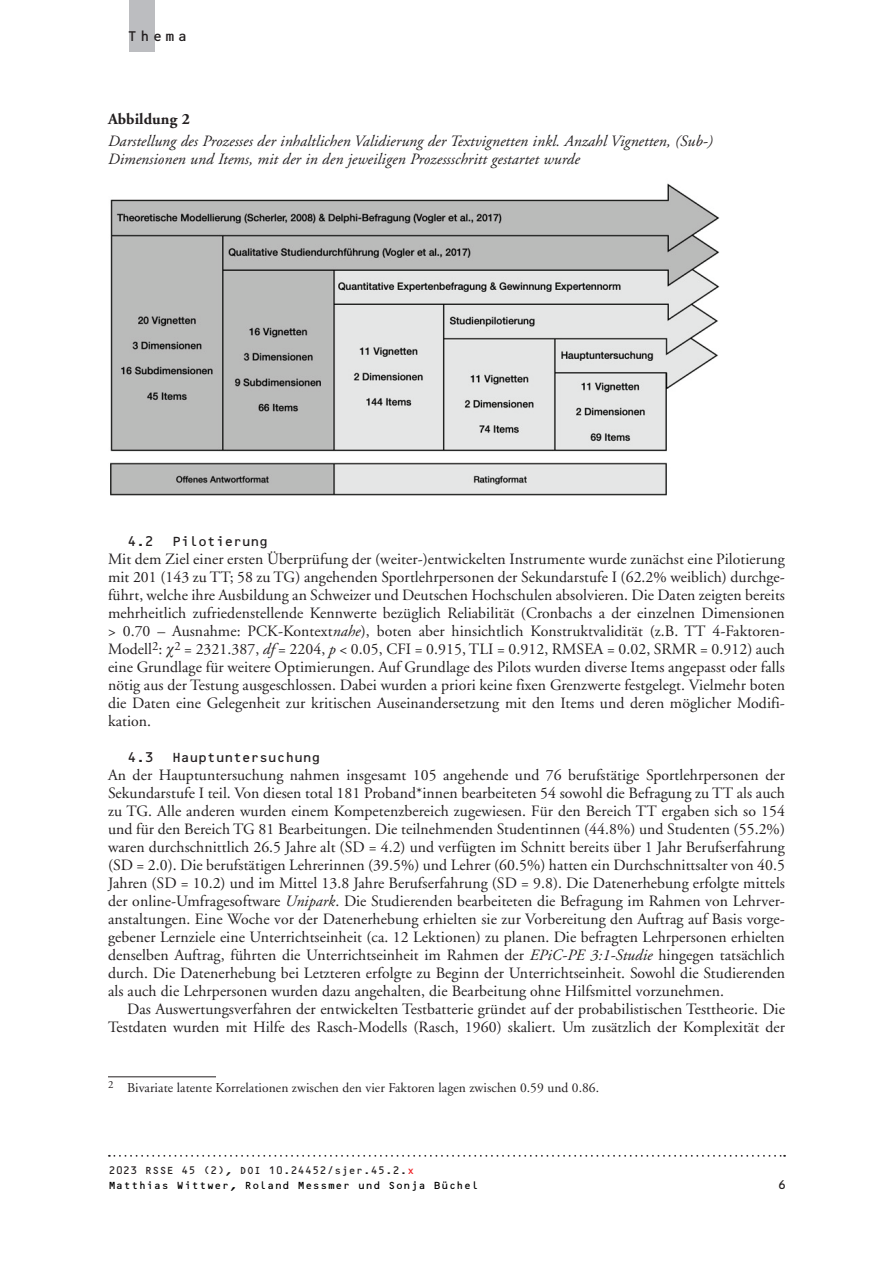
<style>
.page{position:relative;width:893px;height:1263px;background:#fff}
.page>*{position:absolute;margin:0;border:0;box-sizing:border-box;transform-origin:0 0}
.t1{font:15.75px/18px "Adobe Garamond";letter-spacing:.005em;color:#231f20;text-align:justify}
.t2{font:italic 15.75px/18px "Adobe Garamond";letter-spacing:.005em;color:#231f20}
.t3{font:700 15.75px "Adobe Garamond";letter-spacing:.005em;color:#231f20}
.t4{font:14.4px "OCRB Alternate";letter-spacing:.15em;color:#231f20}
.t5{font:13.5px "Adobe Garamond";letter-spacing:.005em;color:#231f20}
.t6{font:13.5px "OCRB Alternate";letter-spacing:-.075em;color:#231f20}
.t7{font:12px "OCRB Alternate";color:#231f20}
.t8{font:10.5px/15px "OCRB Alternate";color:#000}
.s1{font-style:italic}
.s2{font-family:"Times";font-style:italic}
.s3{color:#231f20}
.s4{color:#ee1f23}
</style>
<div class="page">
<svg style="left:109px;top:1155px;width:676px;height:2px"></svg>
<div style="left:129px;top:0;width:26px;height:51px;background:#bcbdc0"></div>
<hr style="left:108px;top:1076px;width:108px;height:1px;background:#231f20">
<img style="left:110px;top:183px;width:610px;height:313px">
<p class="t4" style="left:127px;top:28px;width:62px">Thema</p>
<p class="t3" style="left:108px;top:110px;width:84px">Abbildung 2</p>
<p class="t2" style="left:108px;top:133px;width:606px">Darstellung des Prozesses der inhaltlichen Validierung der Textvignetten inkl. Anzahl Vignetten, (Sub-)<br>Dimensionen und Items, mit der in den jeweiligen Prozessschritt gestartet wurde</p>
<p class="t6" style="left:127px;top:534px;width:29px">4.2</p>
<p class="t6" style="left:172px;top:534px;width:98px">Pilotierung</p>
<p class="t1" style="left:108px;top:551px;width:678px">Mit dem Ziel einer ersten Überprüfung der (weiter-)entwickelten Instrumente wurde zunächst eine Pilotierung mit 201 (143 zu TT; 58 zu TG) angehenden Sportlehrpersonen der Sekundarstufe I (62.2% weiblich) durchge&shy;führt, welche ihre Ausbildung an Schweizer und Deutschen Hochschulen absolvieren. Die Daten zeigten bereits mehrheitlich zufriedenstellende Kennwerte bezüglich Reliabilität (Cronbachs a der einzelnen Dimensionen &gt; 0.70 – Ausnahme: PCK-Kontext<span class="s1">nahe</span>), boten aber hinsichtlich Konstruktvalidität (z.B. TT 4-Faktoren-Modell<sup>2</sup>: <span class="s2">χ</span><sup>2</sup> = 2321.387, <span class="s1">df</span> = 2204, <span class="s1">p</span> &lt; 0.05, CFI = 0.915, TLI = 0.912, RMSEA = 0.02, SRMR = 0.912) auch eine Grundlage für weitere Optimierungen. Auf Grundlage des Pilots wurden diverse Items angepasst oder falls nötig aus der Testung ausgeschlossen. Dabei wurden a priori keine fixen Grenzwerte festgelegt. Vielmehr boten die Daten eine Gelegenheit zur kritischen Auseinandersetzung mit den Items und deren möglicher Modifi&shy;kation.</p>
<p class="t6" style="left:127px;top:750px;width:29px">4.3</p>
<p class="t6" style="left:172px;top:750px;width:151px">Hauptuntersuchung</p>
<p class="t1" style="left:108px;top:767px;width:678px">An der Hauptuntersuchung nahmen insgesamt 105 angehende und 76 berufstätige Sportlehrpersonen der Sekundarstufe I teil. Von diesen total 181 Proband*innen bearbeiteten 54 sowohl die Befragung zu TT als auch zu TG. Alle anderen wurden einem Kompetenzbereich zugewiesen. Für den Bereich TT ergaben sich so 154 und für den Bereich TG 81 Bearbeitungen. Die teilnehmenden Studentinnen (44.8%) und Studenten (55.2%) waren durchschnittlich 26.5 Jahre alt (SD = 4.2) und verfügten im Schnitt bereits über 1 Jahr Berufserfahrung (SD = 2.0). Die berufstätigen Lehrerinnen (39.5%) und Lehrer (60.5%) hatten ein Durchschnittsalter von 40.5<br>Jahren (SD = 10.2) und im Mittel 13.8 Jahre Berufserfahrung (SD = 9.8). Die Datenerhebung erfolgte mittels der online-Umfragesoftware <span class="s1">Unipark</span>. Die Studierenden bearbeiteten die Befragung im Rahmen von Lehrver&shy;anstaltungen. Eine Woche vor der Datenerhebung erhielten sie zur Vorbereitung den Auftrag auf Basis vorge&shy;gebener Lernziele eine Unterrichtseinheit (ca. 12 Lektionen) zu planen. Die befragten Lehrpersonen erhielten denselben Auftrag, führten die Unterrichtseinheit im Rahmen der <span class="s1">EPiC-PE 3:1-Studie</span> hingegen tatsächlich durch. Die Datenerhebung bei Letzteren erfolgte zu Beginn der Unterrichtseinheit. Sowohl die Studierenden als auch die Lehrpersonen wurden dazu angehalten, die Bearbeitung ohne Hilfsmittel vorzunehmen.</p>
<p class="t1" style="left:108px;top:1001px;width:678px;text-align:right">Das Auswertungsverfahren der entwickelten Testbatterie gründet auf der probabilistischen Testtheorie. Die<br>Testdaten wurden mit Hilfe des Rasch-Modells (Rasch, 1960) skaliert. Um zusätzlich der Komplexität der</p>
<p class="t5" style="left:108px;top:1080px;width:493px"><sup>2</sup> Bivariate latente Korrelationen zwischen den vier Faktoren lagen zwischen 0.59 und 0.86.</p>
<p class="t8" style="left:108px;top:1163px;width:372px"><span class="s3">2023 RSSE 45 (2), DOI 10.24452/sjer.45.2.</span><span class="s4">x<br></span>Matthias Wittwer, Roland Messmer und Sonja Büchel</p>
<p class="t7" style="left:778px;top:1178px;width:10px">6</p>
</div>
